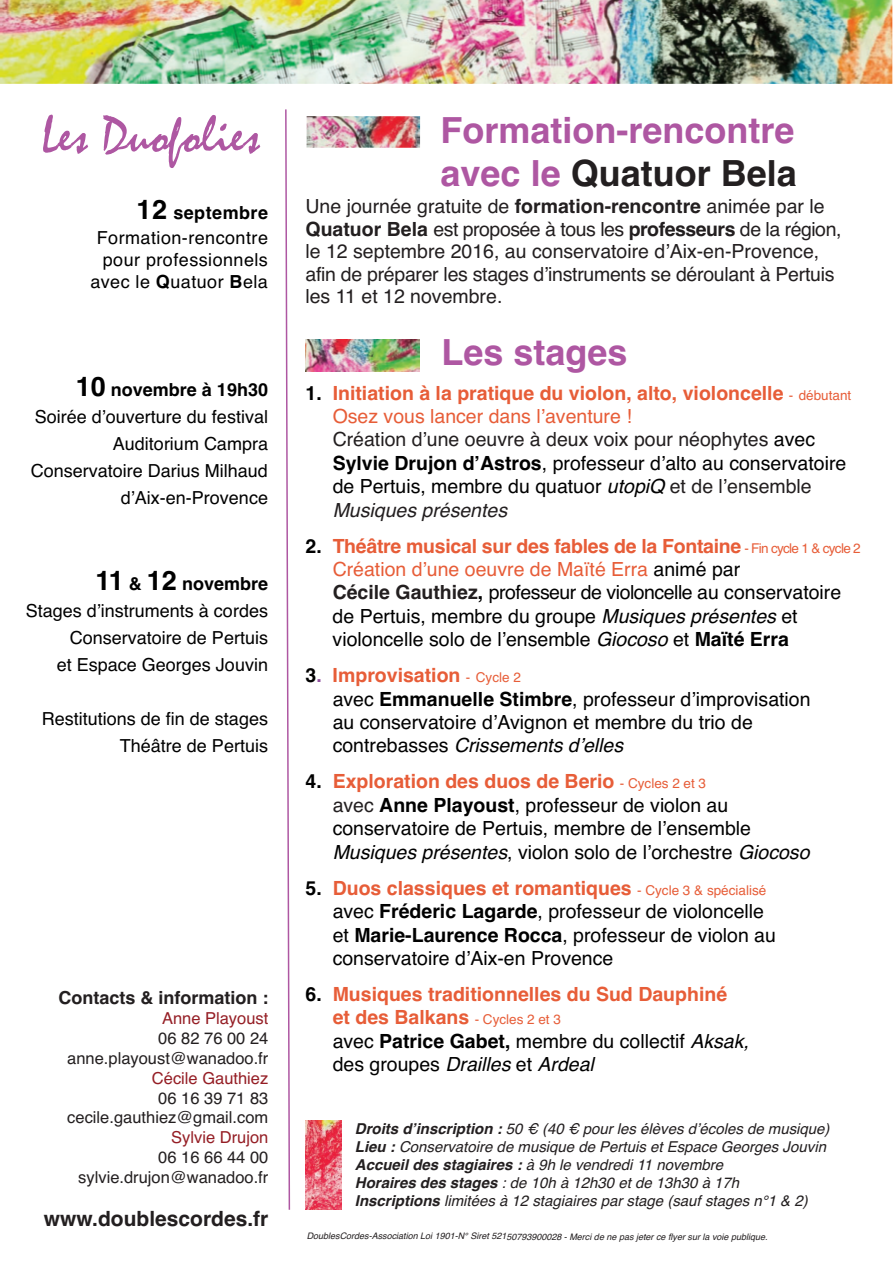
<style>
.page{position:relative;width:893px;height:1263px;background:#fff}
.page>*{position:absolute;margin:0;border:0;box-sizing:border-box;transform-origin:0 0}
.t1{font:54px "Mistral";color:#ae57a2}
.t2{font:700 36px/43.2px "Helvetica";color:#ae57a2}
.t3{font:700 21px "Helvetica";color:#231f20}
.t4{font:19.5px/23.4px "Helvetica";color:#000}
.t5{font:19.5px/22.5px "Helvetica";color:#231f20}
.t6{font:700 19.5px/23.4px "Helvetica";color:#e75d38}
.t7{font:18px/27px "Helvetica";color:#000;text-align:right}
.t8{font:18px/25.7px "Helvetica";letter-spacing:.025em;color:#000;text-align:right}
.t9{font:700 18px "Helvetica";color:#231f20}
.t10{font:16.5px/19.8px "Helvetica";color:#231f20;text-align:right}
.t11{font:16.5px "Helvetica";color:#951e25}
.t12{font:italic 15px/18px "Helvetica";color:#231f20}
.t13{font:italic 9px "Helvetica";color:#231f20}
.s1{font-weight:700;font-size:27px}
.s2{font-weight:700}
.s3{color:#231f20}
.s4{font-weight:700;color:#e75d38}
.s5{font-size:13.5px;color:#e75d38}
.s6{color:#e75d38}
.s7{font-style:italic}
.s8{font-style:italic;color:#231f20}
.s9{font-weight:700;color:#231f20}
.s10{font-weight:700;color:#90509f}
.s11{color:#000}
.s12{font-weight:400;font-size:13.5px}
.s13{font-weight:400;color:#000}
.s14{font-weight:400;font-style:italic;color:#000}
</style>
<div class="page">
<img style="left:0;top:0;width:892px;height:84px">
<svg style="left:285px;top:109px;width:6px;height:1101px"></svg>
<img style="left:306px;top:1121px;width:35px;height:89px">
<img style="left:307px;top:116px;width:113px;height:32px">
<img style="left:306px;top:340px;width:113px;height:31px">
<h1 class="t1" style="left:41px;top:102px;width:220px">Les Duofolies</h1>
<p class="t8" style="left:97px;top:200px;width:173px"><span class="s1">12</span> <span class="s2">septembre<br></span>Formation-rencontre</p>
<p class="t8" style="left:90px;top:249px;width:179px;line-height:21.6px">pour professionnels avec le <span class="s2">Q</span>uatuor <span class="s2">B</span>ela</p>
<p class="t7" style="left:31px;top:376px;width:239px"><span class="s1">10</span> <span class="s2">novembre à 19h30<br></span>Soirée d’ouverture du festival<br>Auditorium Campra<br>Conservatoire Darius Milhaud d’Aix-en-Provence</p>
<p class="t7" style="left:26px;top:570px;width:244px"><span class="s1">11</span> <span class="s2">&amp;</span> <span class="s1">12</span> <span class="s2">novembre<br></span>Stages d’instruments à cordes<br>Conservatoire de Pertuis<br>et Espace Georges Jouvin</p>
<p class="t7" style="left:42px;top:705px;width:228px">Restitutions de fin de stages<br>Théâtre de Pertuis</p>
<p class="t9" style="left:58px;top:987px;width:212px">Contacts &amp; information :</p>
<p class="t11" style="left:162px;top:1009px;width:108px">Anne Playoust</p>
<p class="t10" style="left:67px;top:1028px;width:203px">06 82 76 00 24 anne.playoust@wanadoo.fr</p>
<p class="t11" style="left:152px;top:1068px;width:118px">Cécile Gauthiez</p>
<p class="t10" style="left:67px;top:1088px;width:203px">06 16 39 71 83 cecile.gauthiez@gmail.com</p>
<p class="t11" style="left:171px;top:1128px;width:99px">Sylvie Drujon</p>
<p class="t10" style="left:78px;top:1147px;width:192px">06 16 66 44 00 sylvie.drujon@wanadoo.fr</p>
<p class="t3" style="left:44px;top:1206px;width:226px">www.doublescordes.fr</p>
<h2 class="t2" style="left:441px;top:108px;width:358px">Formation-rencontre avec le <span class="s3">Quatuor Bela</span></h2>
<p class="t5" style="left:305px;top:195px;width:537px">Une journée gratuite de <span class="s2">formation-rencontre</span> animée par le <span class="s2">Quatuor Bela</span> est proposée à tous les <span class="s2">professeurs</span> de la région, le 12 septembre 2016, au conservatoire d’Aix-en-Provence, afin de préparer les stages d’instruments se déroulant à Pertuis les 11 et 12 novembre.</p>
<h2 class="t2" style="left:441px;top:331px;width:188px">Les stages</h2>
<p class="t4" style="left:333px;top:381px;width:520px;text-indent:-27px"><span class="s2">1.</span> <span class="s4">Initiation à la pratique du violon, alto, violoncelle</span> <span class="s5">- débutant </span><span class="s6">Osez vous lancer dans l’aventure !<br></span><span class="s3">Création d’une oeuvre à deux voix pour néophytes</span> avec <span class="s2">Sylvie Drujon d’Astros</span>, professeur d’alto au conservatoire de Pertuis, membre du quatuor <span class="s7">utopiQ</span> <span class="s3">et de l’ensemble </span><span class="s8">Musiques présentes</span></p>
<p class="t4" style="left:333px;top:534px;width:530px;text-indent:-27px"><span class="s2">2.</span> <span class="s4">Théâtre musical sur des fables de la Fontaine</span> <span class="s5">- Fin cycle 1 &amp; cycle 2<br></span><span class="s6">Création d’une oeuvre de Maïté Erra</span> animé par<br><span class="s9">Cécile Gauthiez</span><span class="s2">,</span> professeur de violoncelle au conservatoire de Pertuis, membre du groupe <span class="s7">Musiques présentes</span> et violoncelle solo de l’ensemble <span class="s7">Giocoso</span> et <span class="s2">Maïté Erra</span></p>
<p class="t4" style="left:333px;top:664px;width:479px;text-indent:-27px"><span class="s2">3</span><span class="s10">.</span> <span class="s4">Improvisation</span> <span class="s5">- Cycle 2<br></span>avec <span class="s2">Emmanuelle Stimbre</span>, professeur d’improvisation au conservatoire d’Avignon et membre du trio de contrebasses <span class="s7">Crissements d’elles</span></p>
<p class="t4" style="left:333px;top:770px;width:478px;text-indent:-27px"><span class="s2">4.</span> <span class="s4">Exploration des duos de Berio</span> <span class="s5">- Cycles 2 et 3<br></span><span class="s3">avec</span> <span class="s2">Anne Playoust</span>, professeur de violon au conservatoire de Pertuis, membre de l’ensemble <span class="s7">Musiques présentes</span>, violon solo de l’orchestre <span class="s7">Giocoso</span></p>
<p class="t4" style="left:333px;top:876px;width:445px;text-indent:-27px"><span class="s2">5.</span> <span class="s4">Duos classiques et romantiques</span> <span class="s5">- Cycle 3 &amp; spécialisé </span>avec <span class="s2">Fréderic Lagarde</span>, professeur de violoncelle et <span class="s2">Marie-Laurence Rocca</span>, professeur de violon au conservatoire d’Aix-en Provence</p>
<p class="t6" style="left:333px;top:982px;width:418px;text-indent:-27px"><span class="s11">6.</span> Musiques traditionnelles du Sud Dauphiné et des Balkans <span class="s12">- Cycles 2 et 3<br></span><span class="s13">avec</span> <span class="s11">Patrice Gabet,</span> <span class="s13">membre du collectif</span> <span class="s14">Aksak, </span><span class="s13">des groupes</span> <span class="s14">Drailles</span> <span class="s13">et</span> <span class="s14">Ardeal</span></p>
<p class="t12" style="left:355px;top:1120px;width:476px"><span class="s2">Droits d’inscription :</span> 50 € (40 € pour les élèves d’écoles de musique)<br><span class="s2">Lieu :</span> Conservatoire de musique de Pertuis et Espace Georges Jouvin <span class="s2">Accueil des stagiaires :</span> à 9h le vendredi 11 novembre<br><span class="s2">Horaires des stages</span> : de 10h à 12h30 et de 13h30 à 17h<br><span class="s2">Inscriptions</span> limitées à 12 stagiaires par stage (sauf stages n°1 &amp; 2)</p>
<p class="t13" style="left:307px;top:1231px;width:462px">DoublesCordes-Association Loi 1901-N° Siret 52150793900028 - Merci de ne pas jeter ce flyer sur la voie publique.</p>
</div>
